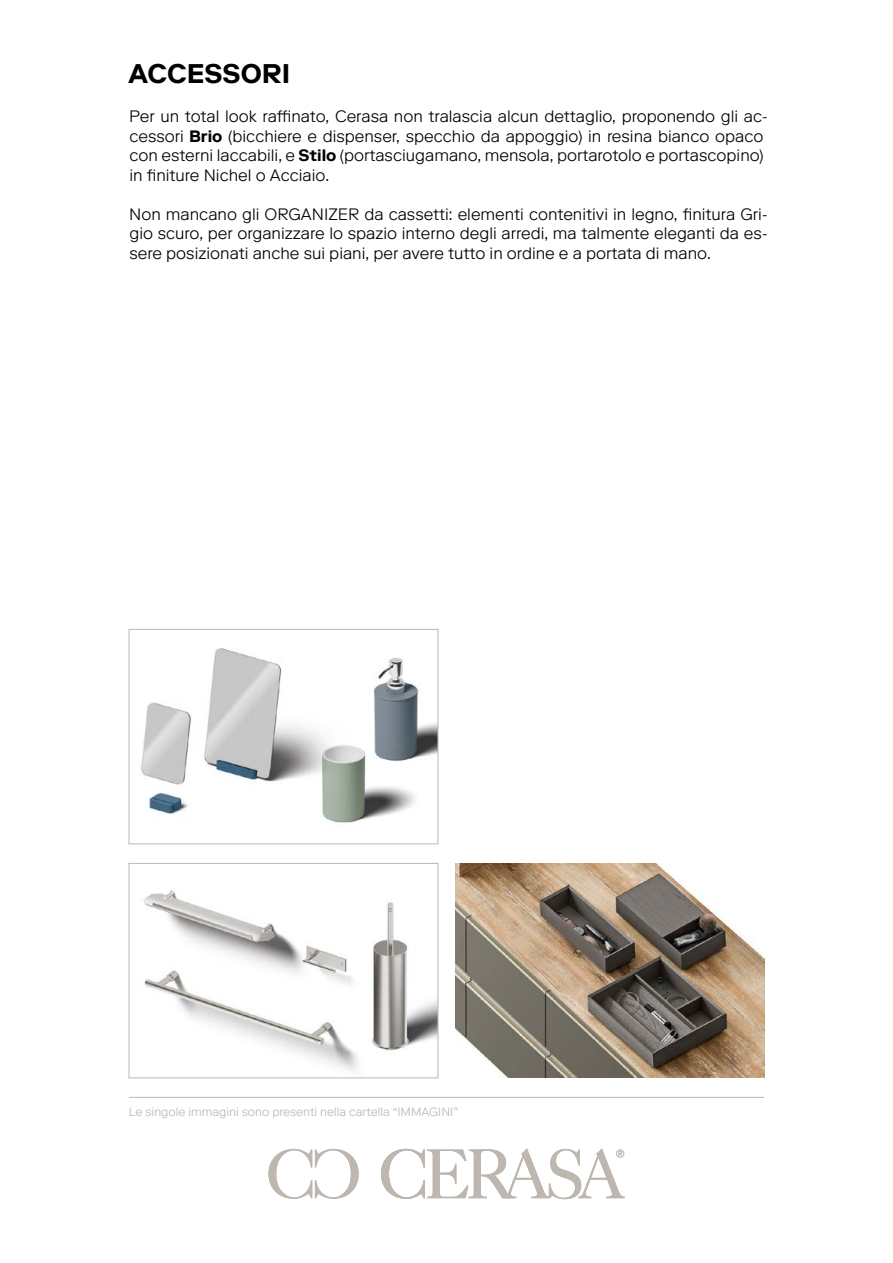
<style>
.page{position:relative;width:893px;height:1263px;background:#fff}
.page>*{position:absolute;margin:0;border:0;box-sizing:border-box;transform-origin:0 0}
.t1{font:700 27px "Riforma";color:#000}
.t2{font:300 16.5px/19.5px "Riforma";color:#000}
.t3{font:300 12px "Riforma";color:#bdb7b0}
.s1{font-weight:700}
</style>
<div class="page">
<hr style="left:129px;top:1097px;width:635px;height:1px;background:#bdb7b0">
<svg style="left:381px;top:1148px;width:243px;height:51px"></svg>
<svg style="left:268px;top:1149px;width:91px;height:50px"></svg>
<img style="left:143px;top:890px;width:293px;height:182px">
<div style="left:129px;top:863px;width:309px;height:215px;border:1px solid #bdb7b0"></div>
<img style="left:141px;top:648px;width:295px;height:175px">
<div style="left:129px;top:629px;width:309px;height:215px;border:1px solid #bdb7b0"></div>
<img style="left:455px;top:863px;width:309px;height:215px">
<h1 class="t1" style="left:128px;top:56px;width:163px">ACCESSORI</h1>
<p class="t2" style="left:129px;top:107px;width:640px">Per un total look raffinato, Cerasa non tralascia alcun dettaglio, proponendo gli ac&shy;cessori <span class="s1">Brio</span> (bicchiere e dispenser, specchio da appoggio) in resina bianco opaco con esterni laccabili, e <span class="s1">Stilo</span> (portasciugamano, mensola, portarotolo e portascopino) in finiture Nichel o Acciaio.</p>
<p class="t2" style="left:129px;top:204px;width:640px;text-align:justify">Non mancano gli ORGANIZER da cassetti: elementi contenitivi in legno, finitura Gri&shy;gio scuro, per organizzare lo spazio interno degli arredi, ma talmente eleganti da es&shy;sere posizionati anche sui piani, per avere tutto in ordine e a portata di mano.</p>
<p class="t3" style="left:129px;top:1104px;width:331px">Le singole immagini sono presenti nella cartella “IMMAGINI”</p>
</div>
